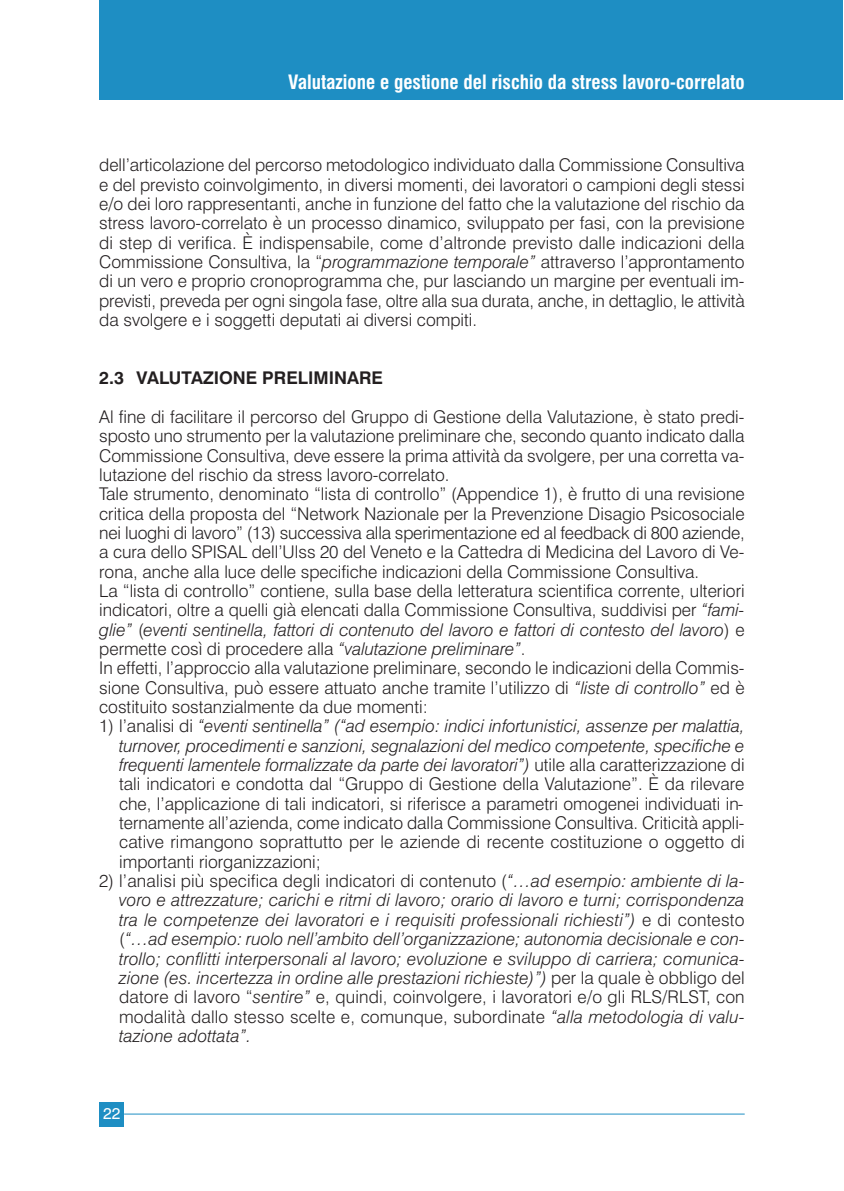
<style>
.page{position:relative;width:844px;height:1191px;background:#fff}
.page>*{position:absolute;margin:0;border:0;box-sizing:border-box;transform-origin:0 0}
.t1{font:700 condensed 19.25px "Swiss 721 BT";color:#fff}
.t2{font:300 17.5px/19.2px "Swiss 721 BT";color:#231f20;text-align:justify}
.t3{font:italic 300 17.5px/19.4px "Swiss 721 BT";letter-spacing:.01em;color:#231f20;text-align:justify}
.t4{font:700 17.5px "Swiss 721 BT";color:#231f20}
.t5{font:15.75px "Swiss 721 BT";color:#fff}
.s1{font-style:italic}
.s2{font-style:normal}
</style>
<div class="page">
<div style="left:99px;top:1101px;width:25px;height:25px;background:#1e8ec3"></div>
<hr style="left:124px;top:1113px;width:620px;height:1px;background:#1e8ec3">
<div style="left:99px;top:1px;width:743px;height:98px;background:#1e8ec3"></div>
<p class="t1" style="left:288px;top:70px;width:458px">Valutazione e gestione del rischio da stress lavoro-correlato</p>
<p class="t2" style="left:99px;top:155px;width:647px">dell’articolazione del percorso metodologico individuato dalla Commissione Consultiva e del previsto coinvolgimento, in diversi momenti, dei lavoratori o campioni degli stessi e/o dei loro rappresentanti, anche in funzione del fatto che la valutazione del rischio da stress lavoro-correlato è un processo dinamico, sviluppato per fasi, con la previsione di step di verifica. È indispensabile, come d’altronde previsto dalle indicazioni della Commissione Consultiva, la “<span class="s1">programmazione temporale”</span> attraverso l’approntamento di un vero e proprio cronoprogramma che, pur lasciando un margine per eventuali im&shy;previsti, preveda per ogni singola fase, oltre alla sua durata, anche, in dettaglio, le attività da svolgere e i soggetti deputati ai diversi compiti.</p>
<p class="t4" style="left:99px;top:367px;width:285px">2.3 VALUTAZIONE PRELIMINARE</p>
<p class="t2" style="left:99px;top:407px;width:646px;text-align:left">Al fine di facilitare il percorso del Gruppo di Gestione della Valutazione, è stato predi&shy;sposto uno strumento per la valutazione preliminare che, secondo quanto indicato dalla Commissione Consultiva, deve essere la prima attività da svolgere, per una corretta va&shy;lutazione del rischio da stress lavoro-correlato.<br>Tale strumento, denominato “lista di controllo” (Appendice 1), è frutto di una revisione critica della proposta del “Network Nazionale per la Prevenzione Disagio Psicosociale nei luoghi di lavoro” (13) successiva alla sperimentazione ed al feedback di 800 aziende, a cura dello SPISAL dell’Ulss 20 del Veneto e la Cattedra di Medicina del Lavoro di Ve&shy;rona, anche alla luce delle specifiche indicazioni della Commissione Consultiva.<br>La “lista di controllo” contiene, sulla base della letteratura scientifica corrente, ulteriori indicatori, oltre a quelli già elencati dalla Commissione Consultiva, suddivisi per <span class="s1">“fami&shy;glie”</span> (<span class="s1">eventi sentinella, fattori di contenuto del lavoro e fattori di contesto del lavoro</span>) e permette così di procedere alla <span class="s1">“valutazione preliminare”</span>.<br>In effetti, l’approccio alla valutazione preliminare, secondo le indicazioni della Commis&shy;sione Consultiva, può essere attuato anche tramite l’utilizzo di <span class="s1">“liste di controllo”</span> ed è costituito sostanzialmente da due momenti:</p>
<p class="t2" style="left:119px;top:716px;width:627px;text-indent:-20px">1) l’analisi di <span class="s1">“eventi sentinella” (“ad esempio: indici infortunistici, assenze per malattia, turnover, procedimenti e sanzioni, segnalazioni del medico competente, specifiche e frequenti lamentele formalizzate da parte dei lavoratori”)</span> utile alla caratterizzazione di tali indicatori e condotta dal “Gruppo di Gestione della Valutazione”. È da rilevare che, l’applicazione di tali indicatori, si riferisce a parametri omogenei individuati in&shy;ternamente all’azienda, come indicato dalla Commissione Consultiva. Criticità appli&shy;cative rimangono soprattutto per le aziende di recente costituzione o oggetto di importanti riorganizzazioni;</p>
<p class="t3" style="left:119px;top:871px;width:627px;text-indent:-20px"><span class="s2">2) l’analisi più specifica degli indicatori di contenuto (</span>“…ad esempio: ambiente di la&shy;voro e attrezzature; carichi e ritmi di lavoro; orario di lavoro e turni; corrispondenza tra le competenze dei lavoratori e i requisiti professionali richiesti”) <span class="s2">e di contesto (</span>“…ad esempio: ruolo nell’ambito dell’organizzazione; autonomia decisionale e con&shy;trollo; conflitti interpersonali al lavoro; evoluzione e sviluppo di carriera; comunica&shy;zione (es. incertezza in ordine alle prestazioni richieste)”) <span class="s2">per la quale è obbligo del datore di lavoro “</span>sentire” <span class="s2">e, quindi, coinvolgere, i lavoratori e/o gli RLS/RLST, con modalità dallo stesso scelte e, comunque, subordinate</span> “alla metodologia di valu&shy;tazione adottata”.</p>
<p class="t5" style="left:103px;top:1103px;width:19px">22</p>
</div>
